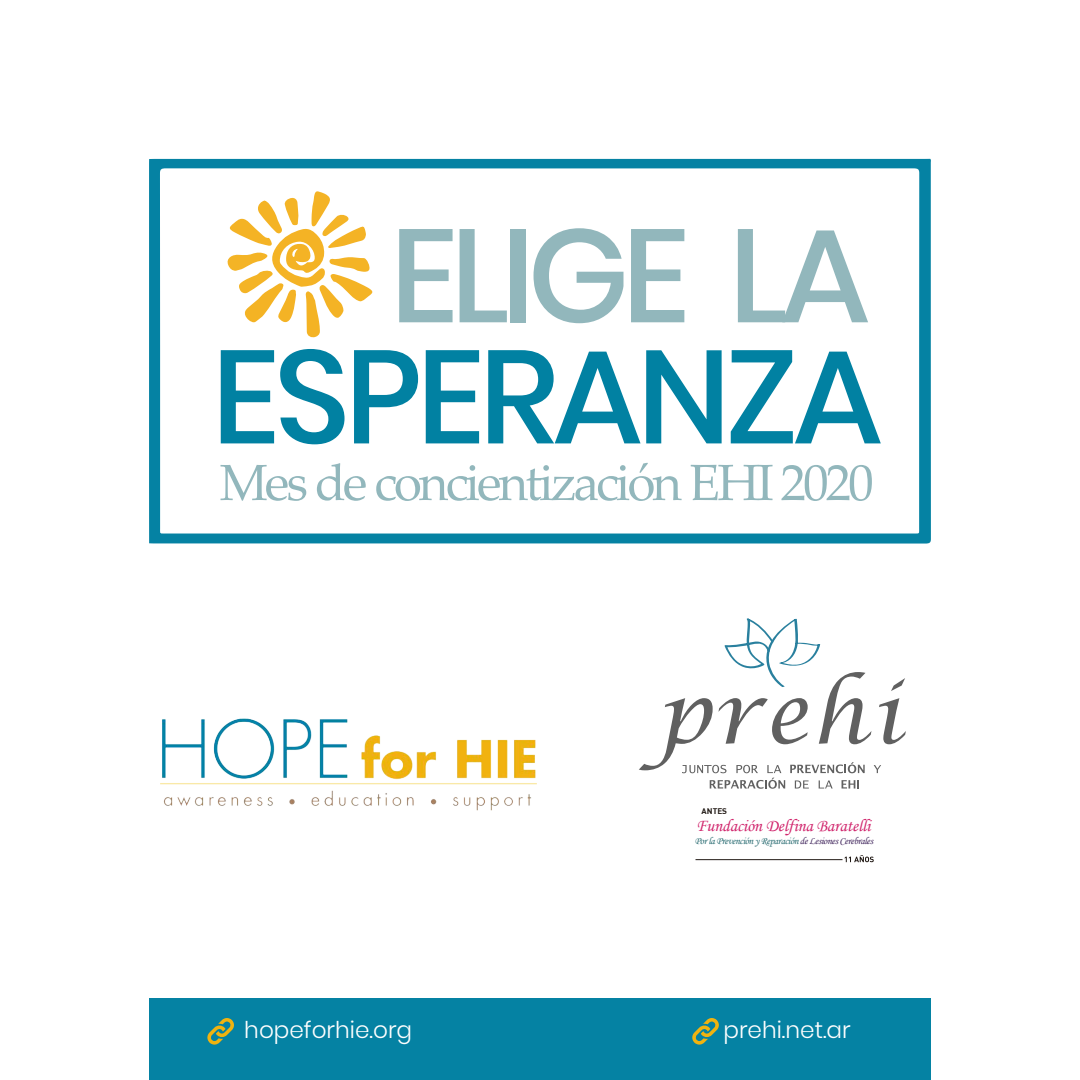
<style>
.page{position:relative;width:1080px;height:1080px;background:#fff}
.page>*{position:absolute;margin:0;border:0;box-sizing:border-box;transform-origin:0 0}
.t1{font:500 132.1px "Poppins";letter-spacing:-.04em;color:#0181a2}
.t2{font:500 132.1px "Poppins";letter-spacing:-.06em;color:#92b7bc}
.t3{font:italic 83.3px "Lucida Calligraphy";letter-spacing:.035em;color:#606060}
.t4{font:51px "Palatino Linotype";letter-spacing:-.06em;color:#92b7bc}
.t5{font:300 23.1px "Poppins";color:#fff}
.t6{font:17.6px "Monotype Corsiva";letter-spacing:-.005em;color:#d1276e}
.t7{font:10.4px "Monotype Corsiva";letter-spacing:-.035em;color:#296c72}
.t8{font:700 8px "DIN";color:#211915}
.s1{color:#41265d}
</style>
<div class="page">
<div style="left:149px;top:998px;width:782px;height:82px;background:#0582a3"></div>
<img style="left:160px;top:719px;width:377px;height:92px">
<svg style="left:149px;top:159px;width:782px;height:385px"></svg>
<svg style="left:227px;top:191px;width:147px;height:147px"></svg>
<svg style="left:724px;top:618px;width:96px;height:69px"></svg>
<svg style="left:845px;top:855px;width:29px;height:7px"></svg>
<hr style="left:696px;top:859px;width:147px;height:1px;background:#211915">
<svg style="left:874px;top:765px;width:7px;height:8px"></svg>
<svg style="left:682px;top:762px;width:183px;height:27px"></svg>
<svg style="left:207px;top:1018px;width:27px;height:27px"></svg>
<svg style="left:692px;top:1018px;width:27px;height:27px"></svg>
<h1 class="t2" style="left:390px;top:199px;width:482px">ELIGE LA</h1>
<h1 class="t1" style="left:212px;top:321px;width:673px">ESPERANZA</h1>
<h3 class="t4" style="left:220px;top:446px;width:656px">Mes de concientización EHI 2020</h3>
<h2 class="t3" style="left:656px;top:663px;width:247px">prehi</h2>
<p class="t8" style="left:702px;top:806px;width:27px">ANTES</p>
<h3 class="t6" style="left:696px;top:815px;width:176px">Fundación Delfina Baratelli</h3>
<p class="t7" style="left:695px;top:835px;width:180px">Por la Prevención y Reparación <span class="s1">de Lesiones Cerebrales</span></p>
<h3 class="t5" style="left:244px;top:1017px;width:169px">hopeforhie.org</h3>
<h3 class="t5" style="left:723px;top:1017px;width:129px">prehi.net.ar</h3>
</div>
